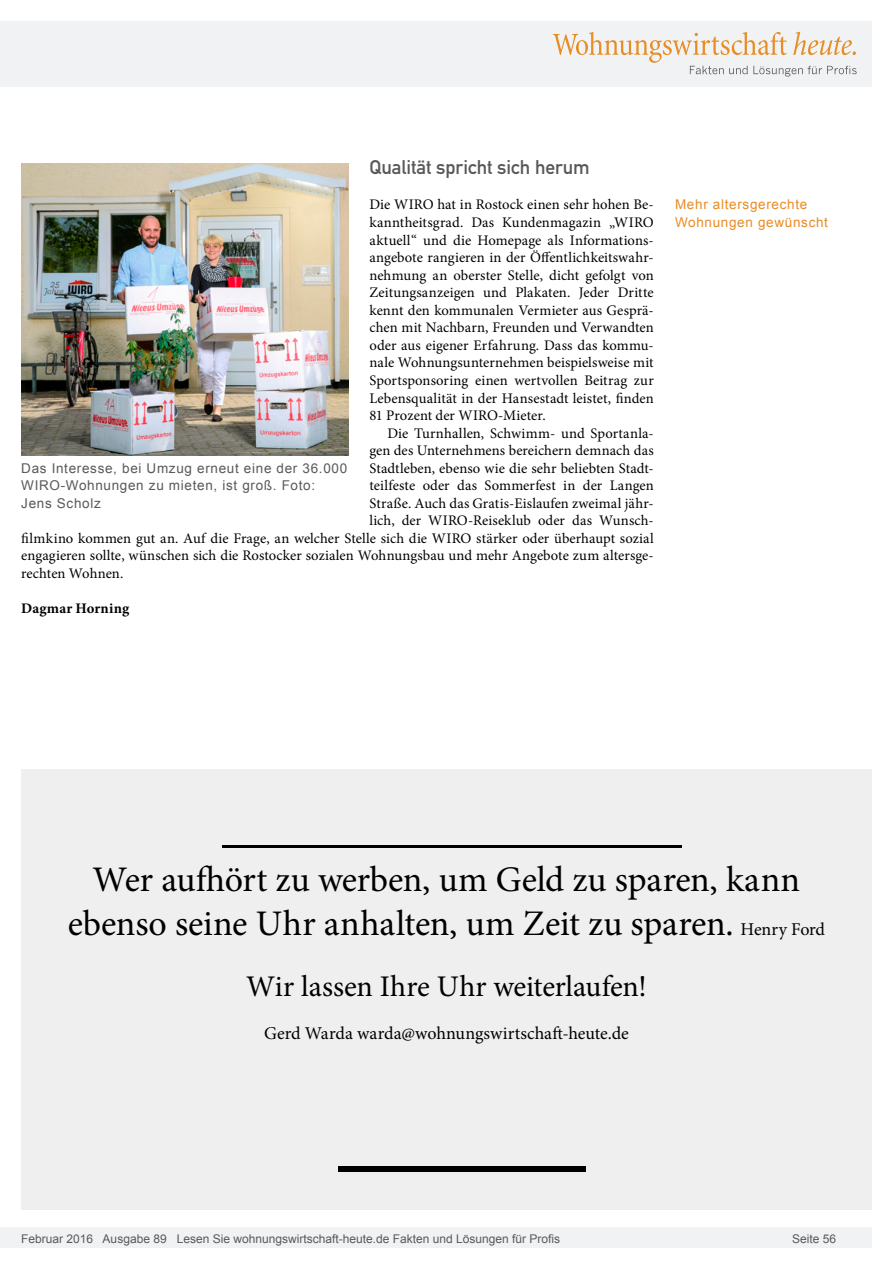
<style>
.page{position:relative;width:893px;height:1263px;background:#fff}
.page>*{position:absolute;margin:0;border:0;box-sizing:border-box;transform-origin:0 0}
.Anlesetext{font:36px/43.2px "Minion Pro";letter-spacing:-.005em;color:#000;text-align:center}
.Anlesetext-2{font:30px "Minion Pro";letter-spacing:-.01em;color:#000}
.Überschrift_Grau{font:19.5px "DIN Mittelschrift";letter-spacing:-.005em;color:#595959}
.Anlesetext-3{font:18px "Minion Pro";letter-spacing:-.005em;color:#000}
.Fließtext_erste_Zeil{font:14.7px/17.5px "Minion Pro";letter-spacing:.005em;color:#000;text-align:justify}
.Fliesstext{font:14.7px "Minion Pro";letter-spacing:.005em;color:#000}
.AUTOR{font:700 14.7px "Minion Pro";letter-spacing:.015em;color:#000}
.Bildunterschrift{font:13.5px/17.5px "Arial";letter-spacing:.05em;color:#595959}
.Info{font:13.5px/17.5px "Arial";letter-spacing:.05em;color:#e88c24}
.t1{font:12px "Arial";color:#595959}
.s1{font-size:18px}
</style>
<div class="page">
<div style="left:0;top:1227px;width:872px;height:20px;background:#f1f2f3"></div>
<div style="left:0;top:21px;width:872px;height:66px;background:#f1f2f3"></div>
<svg style="left:553px;top:32px;width:304px;height:45px"></svg>
<img style="left:21px;top:164px;width:327px;height:291px">
<div style="left:21px;top:770px;width:851px;height:440px;background:#efeff0"></div>
<hr style="left:223px;top:845px;width:459px;height:3px;background:#000">
<div style="left:338px;top:1166px;width:248px;height:5px;background:#000"></div>
<p class="Überschrift_Grau" style="left:369px;top:156px;width:222px">Qualität spricht sich herum</p>
<p class="Fließtext_erste_Zeil" style="left:369px;top:196px;width:286px">Die WIRO hat in Rostock einen sehr hohen Be&shy;kanntheitsgrad. Das Kundenmagazin „WIRO aktuell“ und die Homepage als Informations&shy;angebote rangieren in der Öffentlichkeitswahr&shy;nehmung an oberster Stelle, dicht gefolgt von Zeitungsanzeigen und Plakaten. Jeder Dritte kennt den kommunalen Vermieter aus Gesprä&shy;chen mit Nachbarn, Freunden und Verwandten oder aus eigener Erfahrung. Dass das kommu&shy;nale Wohnungsunternehmen beispielsweise mit Sportsponsoring einen wertvollen Beitrag zur Lebensqualität in der Hansestadt leistet, finden 81 Prozent der WIRO-Mieter.</p>
<p class="Fliesstext" style="left:387px;top:423px;width:268px">Die Turnhallen, Schwimm- und Sportanla-</p>
<p class="Fliesstext" style="left:369px;top:441px;width:286px">gen des Unternehmens bereichern demnach das</p>
<p class="Fliesstext" style="left:369px;top:458px;width:286px">Stadtleben, ebenso wie die sehr beliebten Stadt-</p>
<p class="Fliesstext" style="left:369px;top:476px;width:286px">teilfeste oder das Sommerfest in der Langen</p>
<p class="Fliesstext" style="left:369px;top:493px;width:286px">Straße. Auch das Gratis-Eislaufen zweimal jähr-</p>
<p class="Fliesstext" style="left:369px;top:511px;width:286px">lich, der WIRO-Reiseklub oder das Wunsch-</p>
<p class="Fliesstext" style="left:21px;top:528px;width:634px">filmkino kommen gut an. Auf die Frage, an welcher Stelle sich die WIRO stärker oder überhaupt sozial</p>
<p class="Fliesstext" style="left:21px;top:546px;width:634px">engagieren sollte, wünschen sich die Rostocker sozialen Wohnungsbau und mehr Angebote zum altersge-</p>
<p class="Fliesstext" style="left:21px;top:563px;width:104px">rechten Wohnen.</p>
<p class="AUTOR" style="left:21px;top:598px;width:109px">Dagmar Horning</p>
<p class="Bildunterschrift" style="left:21px;top:459px;width:327px">Das Interesse, bei Umzug erneut eine der 36.000<br>WIRO-Wohnungen zu mieten, ist groß. Foto:<br>Jens Scholz</p>
<p class="Info" style="left:675px;top:196px;width:154px">Mehr altersgerechte<br>Wohnungen gewünscht</p>
<p class="Anlesetext" style="left:68px;top:858px;width:759px">Wer aufhört zu werben, um Geld zu sparen, kann ebenso seine Uhr anhalten, um Zeit zu sparen. <span class="s1">Henry Ford</span></p>
<p class="Anlesetext-2" style="left:246px;top:966px;width:402px">Wir lassen Ihre Uhr weiterlaufen!</p>
<p class="Anlesetext-3" style="left:264px;top:1021px;width:366px">Gerd Warda warda@wohnungswirtschaft-heute.de</p>
<p class="t1" style="left:21px;top:1230px;width:540px">Februar 2016 Ausgabe 89 Lesen Sie wohnungswirtschaft-heute.de Fakten und Lösungen für Profis</p>
<p class="t1" style="left:792px;top:1231px;width:46px">Seite 56</p>
</div>
